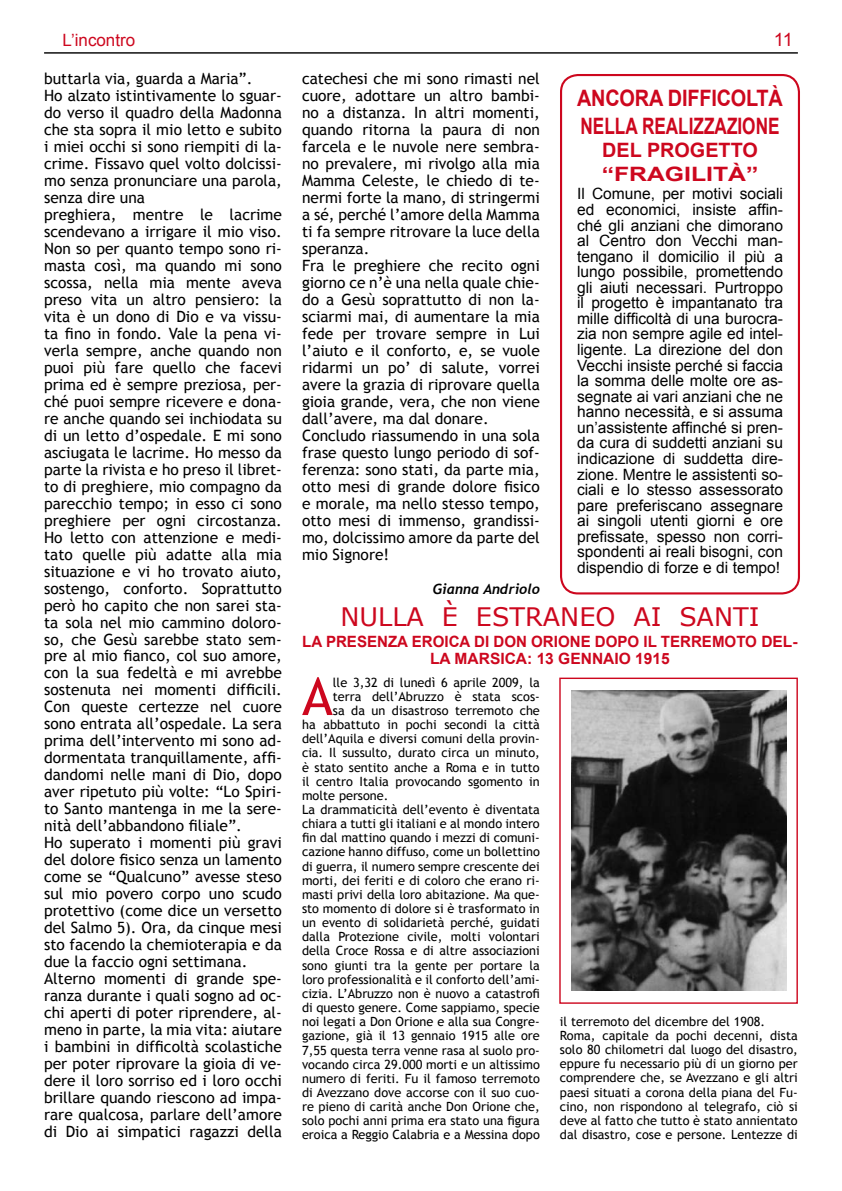
<style>
.page{position:relative;width:842px;height:1191px;background:#fff}
.page>*{position:absolute;margin:0;border:0;box-sizing:border-box;transform-origin:0 0}
.t1{font:52.3px "Trebuchet MS";color:#cd071e}
.t2{font:25.5px "Verdana";color:#cd071e}
.t3{font:700 22.6px/27.2px "Arial";color:#cd071e;scale:.88 1}
.t4{font:700 19.8px/23.8px "Arial";color:#cd071e}
.t5{font:18.4px "Arial";color:#cd071e}
.t6{font:17px "Arial";color:#cd071e}
.t7{font:15.6px/17px "Trebuchet MS";color:#000}
.t8{font:15.6px/15.6px "Arial";color:#000;text-align:justify}
.t9{font:700 15.6px/17px "Arial";color:#cd071e;text-align:center}
.t10{font:italic 700 14.1px "Trebuchet";color:#000}
.t11{font:12.7px/14.1px "Trebuchet MS";color:#000}
</style>
<div class="page">
<hr style="left:44px;top:52px;width:754px;height:2px;background:#000">
<div style="left:560px;top:74px;width:240px;height:520px;border:2px solid #cd071e;border-radius:17px"></div>
<div style="left:559px;top:678px;width:239px;height:326px;border:1px solid #cd071e"></div>
<img style="left:571px;top:690px;width:215px;height:300px">
<p class="t6" style="left:63px;top:33px;width:74px">L’incontro</p>
<p class="t5" style="left:774px;top:33px;width:21px">11</p>
<p class="t7" style="left:44px;top:72px;width:239px">buttarla via, guarda a Maria”.<br>Ho alzato istintivamente lo sguar&shy;do verso il quadro della Madonna che sta sopra il mio letto e subito i miei occhi si sono riempiti di la&shy;crime. Fissavo quel volto dolcissi&shy;mo senza pronunciare una parola, senza dire una<br>preghiera, mentre le lacrime scendevano a irrigare il mio viso.<br>Non so per quanto tempo sono ri&shy;masta così, ma quando mi sono scossa, nella mia mente aveva preso vita un altro pensiero: la vita è un dono di Dio e va vissu&shy;ta fino in fondo. Vale la pena vi&shy;verla sempre, anche quando non puoi più fare quello che facevi prima ed è sempre preziosa, per&shy;ché puoi sempre ricevere e dona&shy;re anche quando sei inchiodata su di un letto d’ospedale. E mi sono asciugata le lacrime. Ho messo da parte la rivista e ho preso il libret&shy;to di preghiere, mio compagno da parecchio tempo; in esso ci sono preghiere per ogni circostanza.<br>Ho letto con attenzione e medi&shy;tato quelle più adatte alla mia situazione e vi ho trovato aiuto, sostengo, conforto. Soprattutto però ho capito che non sarei sta&shy;ta sola nel mio cammino doloro&shy;so, che Gesù sarebbe stato sem&shy;pre al mio fianco, col suo amore, con la sua fedeltà e mi avrebbe sostenuta nei momenti difficili.<br>Con queste certezze nel cuore sono entrata all’ospedale. La sera prima dell’intervento mi sono ad&shy;dormentata tranquillamente, affi&shy;dandomi nelle mani di Dio, dopo aver ripetuto più volte: “Lo Spiri&shy;to Santo mantenga in me la sere&shy;nità dell’abbandono filiale”.<br>Ho superato i momenti più gravi del dolore fisico senza un lamento come se “Qualcuno” avesse steso sul mio povero corpo uno scudo protettivo (come dice un versetto del Salmo 5). Ora, da cinque mesi sto facendo la chemioterapia e da due la faccio ogni settimana.<br>Alterno momenti di grande spe&shy;ranza durante i quali sogno ad oc&shy;chi aperti di poter riprendere, al&shy;meno in parte, la mia vita: aiutare i bambini in difficoltà scolastiche per poter riprovare la gioia di ve&shy;dere il loro sorriso ed i loro occhi brillare quando riescono ad impa&shy;rare qualcosa, parlare dell’amore di Dio ai simpatici ragazzi della</p>
<p class="t7" style="left:302px;top:72px;width:239px">catechesi che mi sono rimasti nel cuore, adottare un altro bambi&shy;no a distanza. In altri momenti, quando ritorna la paura di non farcela e le nuvole nere sembra&shy;no prevalere, mi rivolgo alla mia<br>Mamma Celeste, le chiedo di te&shy;nermi forte la mano, di stringermi a sé, perché l’amore della Mamma ti fa sempre ritrovare la luce della speranza.<br>Fra le preghiere che recito ogni giorno ce n’è una nella quale chie&shy;do a Gesù soprattutto di non la&shy;sciarmi mai, di aumentare la mia fede per trovare sempre in Lui l’aiuto e il conforto, e, se vuole ridarmi un po’ di salute, vorrei avere la grazia di riprovare quella gioia grande, vera, che non viene dall’avere, ma dal donare.<br>Concludo riassumendo in una sola frase questo lungo periodo di sof&shy;ferenza: sono stati, da parte mia, otto mesi di grande dolore fisico e morale, ma nello stesso tempo, otto mesi di immenso, grandissi&shy;mo, dolcissimo amore da parte del mio Signore!</p>
<h3 class="t3" style="left:577px;top:86px;width:235px">ANCORA DIFFICOLTÀ<br>NELLA REALIZZAZIONE</h3>
<p class="t4" style="left:602px;top:140px;width:158px">DEL PROGETTO “FRAGILITÀ”</p>
<p class="t8" style="left:577px;top:188px;width:208px">Il Comune, per motivi sociali ed economici, insiste affin&shy;ché gli anziani che dimorano al Centro don Vecchi man&shy;tengano il domicilio il più a lungo possibile, promettendo gli aiuti necessari. Purtroppo il progetto è impantanato tra mille difficoltà di una burocra&shy;zia non sempre agile ed intel&shy;ligente. La direzione del don Vecchi insiste perché si faccia la somma delle molte ore as&shy;segnate ai vari anziani che ne hanno necessità, e si assuma un’assistente affinché si pren&shy;da cura di suddetti anziani su indicazione di suddetta dire&shy;zione. Mentre le assistenti so&shy;ciali e lo stesso assessorato pare preferiscano assegnare ai singoli utenti giorni e ore prefissate, spesso non corri&shy;spondenti ai reali bisogni, con dispendio di forze e di tempo!</p>
<p class="t10" style="left:433px;top:583px;width:109px">Gianna Andriolo</p>
<h2 class="t2" style="left:341px;top:606px;width:420px">NULLA È ESTRANEO AI SANTI</h2>
<p class="t9" style="left:302px;top:634px;width:497px">LA PRESENZA EROICA DI DON ORIONE DOPO IL TERREMOTO DEL-<br>LA MARSICA: 13 GENNAIO 1915</p>
<h1 class="t1" style="left:302px;top:676px;width:32px">A</h1>
<p class="t11" style="left:333px;top:676px;width:208px">lle 3,32 di lunedì 6 aprile 2009, la</p>
<p class="t11" style="left:333px;top:690px;width:209px">terra dell’Abruzzo è stata scos-</p>
<p class="t11" style="left:333px;top:705px;width:209px">sa da un disastroso terremoto che</p>
<p class="t11" style="left:302px;top:719px;width:239px">ha abbattuto in pochi secondi la città</p>
<p class="t11" style="left:302px;top:733px;width:239px">dell’Aquila e diversi comuni della provin-</p>
<p class="t11" style="left:302px;top:747px;width:239px">cia. Il sussulto, durato circa un minuto,</p>
<p class="t11" style="left:302px;top:761px;width:239px">è stato sentito anche a Roma e in tutto</p>
<p class="t11" style="left:302px;top:775px;width:239px">il centro Italia provocando sgomento in</p>
<p class="t11" style="left:302px;top:789px;width:88px">molte persone.</p>
<p class="t11" style="left:302px;top:804px;width:239px">La drammaticità dell’evento è diventata</p>
<p class="t11" style="left:302px;top:818px;width:239px">chiara a tutti gli italiani e al mondo intero</p>
<p class="t11" style="left:302px;top:832px;width:239px">fin dal mattino quando i mezzi di comuni-</p>
<p class="t11" style="left:302px;top:846px;width:239px">cazione hanno diffuso, come un bollettino</p>
<p class="t11" style="left:302px;top:860px;width:239px">di guerra, il numero sempre crescente dei</p>
<p class="t11" style="left:302px;top:874px;width:239px">morti, dei feriti e di coloro che erano ri-</p>
<p class="t11" style="left:302px;top:888px;width:239px">masti privi della loro abitazione. Ma que-</p>
<p class="t11" style="left:302px;top:903px;width:239px">sto momento di dolore si è trasformato in</p>
<p class="t11" style="left:302px;top:917px;width:239px">un evento di solidarietà perché, guidati</p>
<p class="t11" style="left:302px;top:931px;width:239px">dalla Protezione civile, molti volontari</p>
<p class="t11" style="left:302px;top:945px;width:239px">della Croce Rossa e di altre associazioni</p>
<p class="t11" style="left:302px;top:959px;width:239px">sono giunti tra la gente per portare la</p>
<p class="t11" style="left:302px;top:973px;width:239px">loro professionalità e il conforto dell’ami-</p>
<p class="t11" style="left:302px;top:987px;width:239px">cizia. L’Abruzzo non è nuovo a catastrofi</p>
<p class="t11" style="left:302px;top:1002px;width:239px">di questo genere. Come sappiamo, specie</p>
<p class="t11" style="left:302px;top:1016px;width:239px">noi legati a Don Orione e alla sua Congre-</p>
<p class="t11" style="left:302px;top:1030px;width:239px">gazione, già il 13 gennaio 1915 alle ore</p>
<p class="t11" style="left:302px;top:1044px;width:239px">7,55 questa terra venne rasa al suolo pro-</p>
<p class="t11" style="left:302px;top:1058px;width:239px">vocando circa 29.000 morti e un altissimo</p>
<p class="t11" style="left:302px;top:1072px;width:239px">numero di feriti. Fu il famoso terremoto</p>
<p class="t11" style="left:302px;top:1087px;width:239px">di Avezzano dove accorse con il suo cuo-</p>
<p class="t11" style="left:302px;top:1101px;width:239px">re pieno di carità anche Don Orione che,</p>
<p class="t11" style="left:302px;top:1115px;width:239px">solo pochi anni prima era stato una figura</p>
<p class="t11" style="left:302px;top:1129px;width:239px">eroica a Reggio Calabria e a Messina dopo</p>
<p class="t11" style="left:560px;top:1015px;width:239px">il terremoto del dicembre del 1908.<br>Roma, capitale da pochi decenni, dista solo 80 chilometri dal luogo del disastro, eppure fu necessario più di un giorno per comprendere che, se Avezzano e gli altri paesi situati a corona della piana del Fu&shy;cino, non rispondono al telegrafo, ciò si deve al fatto che tutto è stato annientato dal disastro, cose e persone. Lentezze di</p>
</div>
